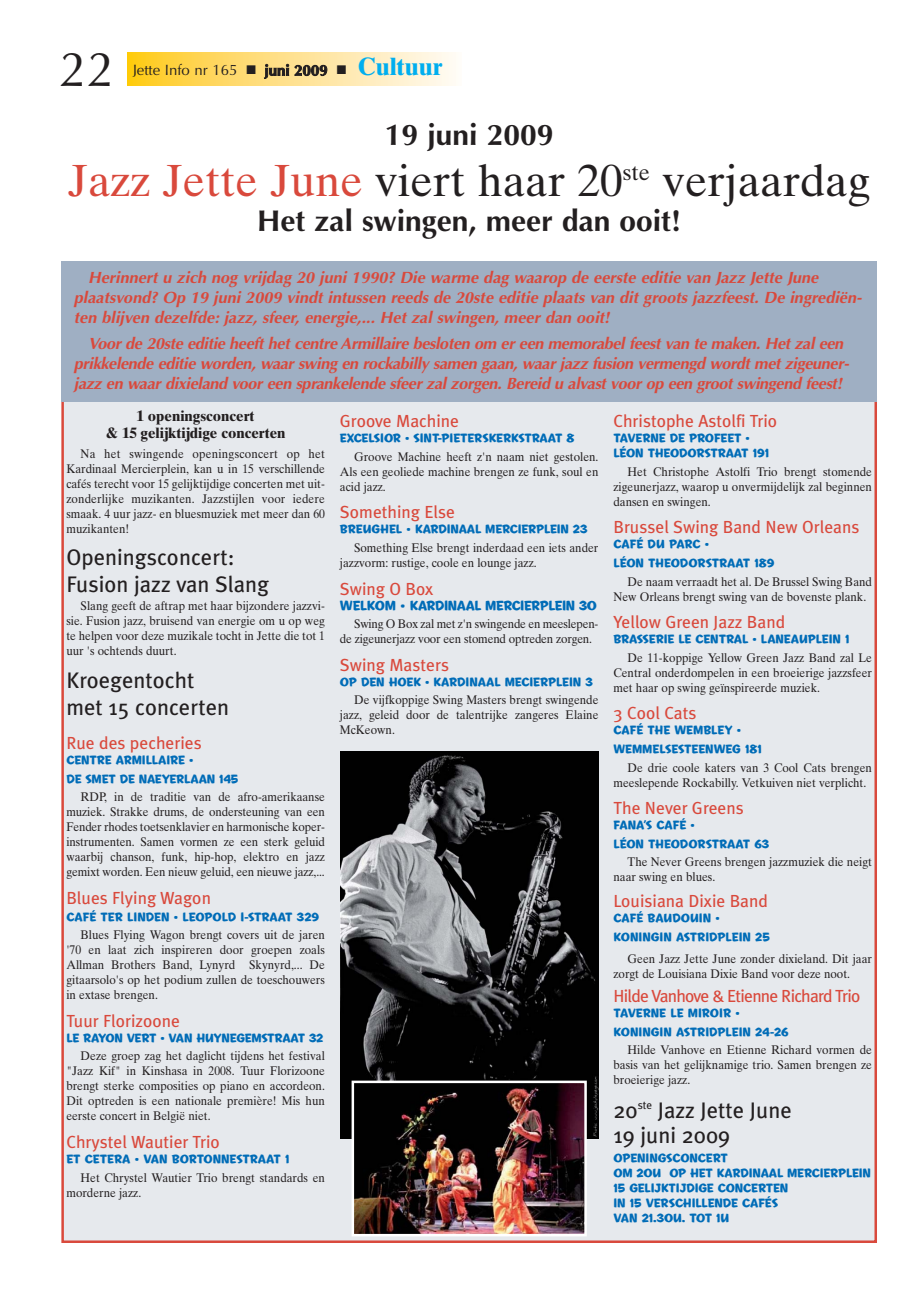
<style>
.page{position:relative;width:923px;height:1294px;background:#fff}
.page>*{position:absolute;margin:0;border:0;box-sizing:border-box;transform-origin:0 0}
.t1{font:49.25px "Optima";color:#231f20}
.t2{font:45px "Times Ten";color:#231f20}
.t3{font:700 30px "Optima";color:#231f20}
.t4{font:22.5px/27px "Meta Plus";color:#231f20}
.t5{font:17.5px "Meta Plus";color:#d9493c}
.t6{font:17.5px "Meta Plus";letter-spacing:-.045em;color:#d9493c}
.t7{font:italic 700 16.25px/20px "Optima";letter-spacing:-.02em;color:#d9493c;text-align:center}
.t8{font:italic 700 16.25px/20px "Optima";color:#d9493c}
.t9{font:700 15px/17.5px "Times Ten";color:#231f20;text-align:center}
.t10{font:15px "Optima";color:#231f20}
.t11{font:13.75px "Las Vegas OT Castaway";letter-spacing:-.03em;color:#006cb7}
.t12{font:12.5px/15px "Times Ten";color:#231f20;text-align:justify;scale:.93 1}
.t13{font:12.5px/18.5px "Las Vegas OT Castaway";letter-spacing:-.005em;color:#006cb7}
.s1{font-weight:700}
.s2{font-family:"Times Ten";font-weight:700;font-size:25px;color:#00aeef}
.s3{color:#d9493c}
</style>
<div class="page">
<div style="left:64px;top:398px;width:810px;height:842px;background:#e6e9ed"></div>
<svg style="left:127px;top:52px;width:329px;height:34px;background:#ffe18b"></svg>
<img style="left:340px;top:751px;width:258px;height:388px">
<img style="left:354px;top:1083px;width:229px;height:150px">
<div style="left:351px;top:1080px;width:235px;height:156px;border:2px solid #fff"></div>
<div style="left:61px;top:261px;width:815px;height:141px;background:#9fafc3"></div>
<h1 class="t1" style="left:59px;top:49px;width:56px">22</h1>
<p class="t10" style="left:133px;top:64px;width:311px">Jette Info nr 165 ■ <span class="s1">juni 2009</span> ■ <span class="s2">Cultuur</span></p>
<h3 class="t3" style="left:385px;top:123px;width:170px">19 juni 2009</h3>
<h2 class="t2" style="left:68px;top:163px;width:803px"><span class="s3">Jazz Jette June</span> viert haar 20<sup>ste</sup> verjaardag</h2>
<h3 class="t3" style="left:257px;top:208px;width:425px">Het zal swingen, meer dan ooit!</h3>
<p class="t8" style="left:74px;top:269px;width:792px;text-indent:14px">Herinnert u zich nog vrijdag 20 juni 1990? Die warme dag waarop de eerste editie van Jazz Jette June plaatsvond? Op 19 juni 2009 vindt intussen reeds de 20ste editie plaats van dit groots jazzfeest. De ingrediën&shy;ten blijven dezelfde: jazz, sfeer, energie,... Het zal swingen, meer dan ooit!</p>
<p class="t7" style="left:74px;top:335px;width:779px">Voor de 20ste editie heeft het centre Armillaire besloten om er een memorabel feest van te maken. Het zal een prikkelende editie worden, waar swing en rockabilly samen gaan, waar jazz fusion vermengd wordt met zigeuner&shy;jazz en waar dixieland voor een sprankelende sfeer zal zorgen. Bereid u alvast voor op een groot swingend feest!</p>
<p class="t9" style="left:106px;top:408px;width:181px">1 openingsconcert<br>&amp; 15 gelijktijdige concerten</p>
<p class="t12" style="left:66px;top:448px;width:279px;text-indent:14px">Na het swingende openingsconcert op het Kardinaal Mercierplein, kan u in 15 verschillende cafés terecht voor 15 gelijktijdige concerten met uit&shy;zonderlijke muzikanten. Jazzstijlen voor iedere smaak. 4 uur jazz- en bluesmuziek met meer dan 60 muzikanten!</p>
<h3 class="t4" style="left:66px;top:544px;width:204px">Openingsconcert:<br>Fusion jazz van Slang</h3>
<p class="t12" style="left:66px;top:600px;width:279px;text-indent:14px">Slang geeft de aftrap met haar bijzondere jazzvi&shy;sie. Fusion jazz, bruisend van energie om u op weg te helpen voor deze muzikale tocht in Jette die tot 1 uur 's ochtends duurt.</p>
<h3 class="t4" style="left:66px;top:668px;width:164px">Kroegentocht met 15 concerten</h3>
<h3 class="t5" style="left:66px;top:735px;width:137px">Rue des pecheries</h3>
<p class="t13" style="left:66px;top:754px;width:173px">CENTRE ARMILLAIRE •<br>DE SMET DE NAEYERLAAN 145</p>
<p class="t12" style="left:66px;top:791px;width:279px;text-indent:14px">RDP, in de traditie van de afro-amerikaanse muziek. Strakke drums, de ondersteuning van een Fender rhodes toetsenklavier en harmonische koper&shy;instrumenten. Samen vormen ze een sterk geluid waarbij chanson, funk, hip-hop, elektro en jazz gemixt worden. Een nieuw geluid, een nieuwe jazz,...</p>
<h3 class="t5" style="left:66px;top:889px;width:146px">Blues Flying Wagon</h3>
<p class="t13" style="left:66px;top:910px;width:254px">CAFÉ TER LINDEN • LEOPOLD I-STRAAT 329</p>
<p class="t12" style="left:66px;top:929px;width:279px;text-indent:14px">Blues Flying Wagon brengt covers uit de jaren '70 en laat zich inspireren door groepen zoals Allman Brothers Band, Lynyrd Skynyrd,... De gitaarsolo's op het podium zullen de toeschouwers in extase brengen.</p>
<h3 class="t5" style="left:66px;top:1012px;width:115px">Tuur Florizoone</h3>
<p class="t13" style="left:66px;top:1031px;width:258px">LE RAYON VERT • VAN HUYNEGEMSTRAAT 32</p>
<p class="t12" style="left:66px;top:1050px;width:279px;text-indent:14px">Deze groep zag het daglicht tijdens het festival "Jazz Kif" in Kinshasa in 2008. Tuur Florizoone brengt sterke composities op piano en accordeon.<br>Dit optreden is een nationale première! Mis hun eerste concert in België niet.</p>
<h3 class="t5" style="left:66px;top:1133px;width:155px">Chrystel Wautier Trio</h3>
<p class="t13" style="left:66px;top:1152px;width:225px">ET CETERA • VAN BORTONNESTRAAT 1</p>
<p class="t12" style="left:66px;top:1171px;width:279px;text-indent:14px">Het Chrystel Wautier Trio brengt standards en morderne jazz.</p>
<h3 class="t5" style="left:340px;top:413px;width:121px">Groove Machine</h3>
<p class="t13" style="left:340px;top:432px;width:236px">EXCELSIOR • SINT-PIETERSKERKSTRAAT 8</p>
<p class="t12" style="left:340px;top:450px;width:279px;text-indent:14px">Groove Machine heeft z'n naam niet gestolen.<br>Als een geoliede machine brengen ze funk, soul en acid jazz.</p>
<h3 class="t5" style="left:340px;top:504px;width:117px">Something Else</h3>
<p class="t13" style="left:340px;top:523px;width:249px">BREUGHEL • KARDINAAL MERCIERPLEIN 23</p>
<p class="t12" style="left:340px;top:541px;width:279px;text-indent:14px">Something Else brengt inderdaad een iets ander jazzvorm: rustige, coole en lounge jazz.</p>
<h3 class="t5" style="left:340px;top:580px;width:95px">Swing O Box</h3>
<p class="t11" style="left:340px;top:600px;width:258px">WELKOM • KARDINAAL MERCIERPLEIN 30</p>
<p class="t12" style="left:340px;top:618px;width:279px;text-indent:14px">Swing O Box zal met z'n swingende en meeslepen&shy;de zigeunerjazz voor een stomend optreden zorgen.</p>
<h3 class="t5" style="left:340px;top:656px;width:111px">Swing Masters</h3>
<p class="t13" style="left:340px;top:675px;width:254px">OP DEN HOEK • KARDINAAL MECIERPLEIN 3</p>
<p class="t12" style="left:340px;top:694px;width:279px;text-indent:14px">De vijfkoppige Swing Masters brengt swingende jazz, geleid door de talentrijke zangeres Elaine McKeown.</p>
<h3 class="t5" style="left:613px;top:413px;width:165px">Christophe Astolfi Trio</h3>
<p class="t13" style="left:613px;top:433px;width:157px;line-height:15px">TAVERNE DE PROFEET •<br>LÉON THEODORSTRAAT 191</p>
<p class="t12" style="left:613px;top:465px;width:279px;text-indent:14px">Het Christophe Astolfi Trio brengt stomende zigeunerjazz, waarop u onvermijdelijk zal beginnen dansen en swingen.</p>
<h3 class="t5" style="left:613px;top:519px;width:247px">Brussel Swing Band New Orleans</h3>
<p class="t13" style="left:613px;top:538px;width:162px">CAFÉ DU PARC •<br>LÉON THEODORSTRAAT 189</p>
<p class="t12" style="left:613px;top:575px;width:279px;text-indent:14px">De naam verraadt het al. De Brussel Swing Band<br>New Orleans brengt swing van de bovenste plank.</p>
<h3 class="t5" style="left:613px;top:614px;width:173px">Yellow Green Jazz Band</h3>
<p class="t13" style="left:613px;top:633px;width:237px">BRASSERIE LE CENTRAL • LANEAUPLEIN 1</p>
<p class="t12" style="left:613px;top:651px;width:279px;text-indent:14px">De 11-koppige Yellow Green Jazz Band zal Le Central onderdompelen in een broeierige jazzsfeer met haar op swing geïnspireerde muziek.</p>
<h3 class="t5" style="left:613px;top:705px;width:84px">3 Cool Cats</h3>
<p class="t13" style="left:613px;top:724px;width:150px">CAFÉ THE WEMBLEY •<br>WEMMELSESTEENWEG 181</p>
<p class="t12" style="left:613px;top:761px;width:279px;text-indent:14px">De drie coole katers van 3 Cool Cats brengen meeslepende Rockabilly. Vetkuiven niet verplicht.</p>
<h3 class="t5" style="left:613px;top:800px;width:132px">The Never Greens</h3>
<p class="t13" style="left:613px;top:819px;width:157px">FANA’S CAFÉ •<br>LÉON THEODORSTRAAT 63</p>
<p class="t12" style="left:613px;top:856px;width:279px;text-indent:14px">The Never Greens brengen jazzmuziek die neigt naar swing en blues.</p>
<h3 class="t5" style="left:613px;top:893px;width:156px">Louisiana Dixie Band</h3>
<p class="t13" style="left:613px;top:912px;width:158px">CAFÉ BAUDOUIN •<br>KONINGIN ASTRIDPLEIN 25</p>
<p class="t12" style="left:613px;top:952px;width:279px;text-indent:14px">Geen Jazz Jette June zonder dixieland. Dit jaar zorgt de Louisiana Dixie Band voor deze noot.</p>
<h3 class="t6" style="left:613px;top:987px;width:248px">Hilde Vanhove &amp; Etienne Richard Trio</h3>
<p class="t13" style="left:613px;top:1006px;width:176px">TAVERNE LE MIROIR •<br>KONINGIN ASTRIDPLEIN 24-26</p>
<p class="t12" style="left:613px;top:1043px;width:279px;text-indent:14px">Hilde Vanhove en Etienne Richard vormen de basis van het gelijknamige trio. Samen brengen ze broeierige jazz.</p>
<h3 class="t4" style="left:613px;top:1099px;width:180px;line-height:25px">20<sup>ste</sup> Jazz Jette June<br>19 juni 2009</h3>
<p class="t13" style="left:613px;top:1153px;width:259px;line-height:15px">OPENINGSCONCERT<br>OM 20U OP HET KARDINAAL MERCIERPLEIN<br>15 GELIJKTIJDIGE CONCERTEN<br>IN 15 VERSCHILLENDE CAFÉS<br>VAN 21.30U. TOT 1U</p>
</div>
